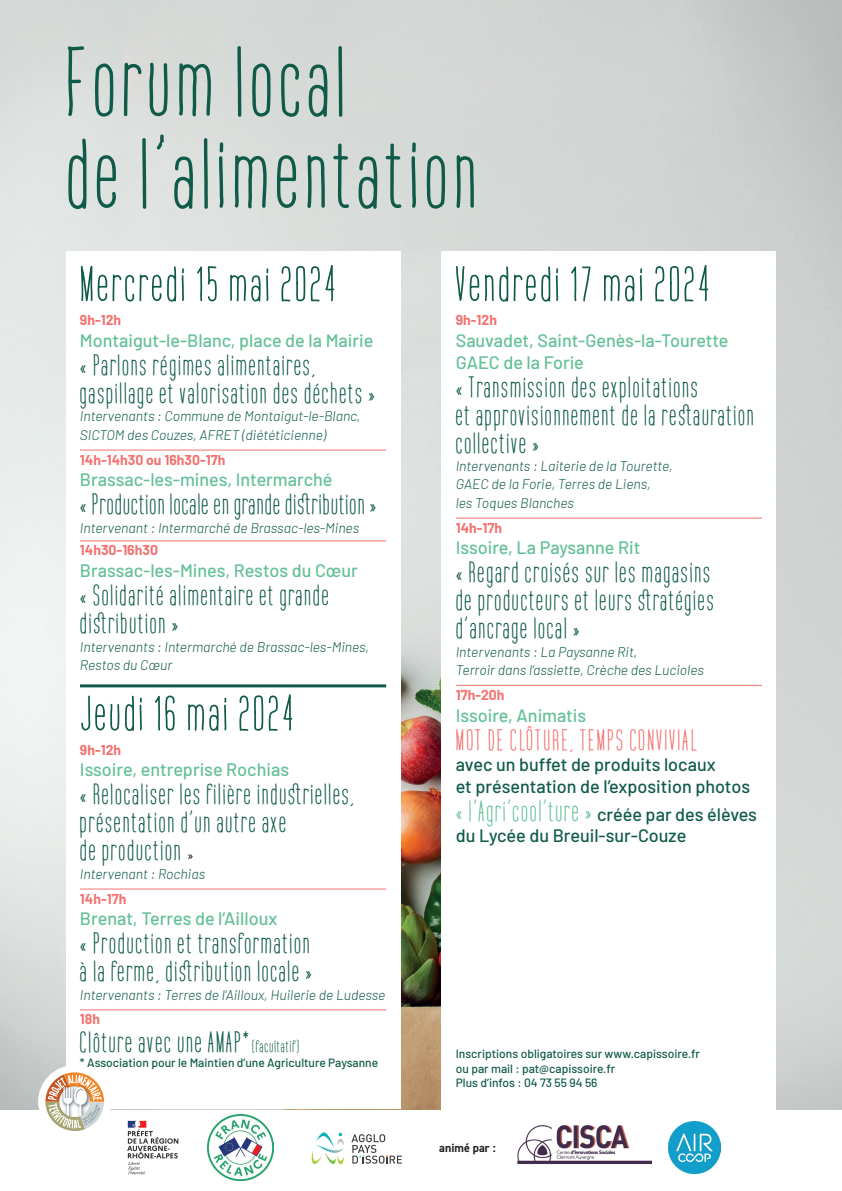
<style>
.page{position:relative;width:842px;height:1191px;background:#fff}
.page>*{position:absolute;margin:0;border:0;box-sizing:border-box;transform-origin:0 0}
.t1{font:700 100px "Montana";color:#0f5a49}
.Style_de_paragraphe_2{font:700 50px "Montana";color:#0f5a49}
.t2{font:700 30px/28px "Montana";color:#0f5a49}
.t3{font:700 30px "Montana";letter-spacing:-.02em;color:#0f5a49}
.t4{font:700 30px "Montana";color:#63c098}
.t5{font:700 30px "Montana";letter-spacing:.01em;color:#f27270}
.t6{font:500 18px/21.6px "Barlow";color:#63c098}
.t7{font:500 18px/21.6px "Barlow";color:#0f5a49}
.t8{font:italic 300 14px/18.4px "Barlow";color:#0f5a49}
.Style_de_paragraphe_1{font:700 14px "Barlow";color:#f27270}
.t9{font:500 12px "Barlow";color:#0f5a49}
.t10{font:700 12px "DIN2014";color:#231f20}
.t11{font:500 12px "Barlow";color:#231f20}
.s1{font-size:17px}
.s2{font-family:"Barlow";font-weight:500;font-size:18px;color:#0f5a49}
</style>
<div class="page">
<img style="left:0;top:0;width:842px;height:1109px">
<div style="left:66px;top:251px;width:334px;height:858px;background:#fff"></div>
<hr style="left:80px;top:450px;width:306px;height:1px;background:#f27270">
<hr style="left:80px;top:540px;width:306px;height:1px;background:#f27270">
<hr style="left:80px;top:684px;width:306px;height:3px;background:#0f5a49">
<hr style="left:80px;top:888px;width:306px;height:1px;background:#f27270">
<hr style="left:80px;top:1009px;width:306px;height:1px;background:#f27270">
<div style="left:442px;top:251px;width:334px;height:864px;background:#fff"></div>
<hr style="left:456px;top:518px;width:306px;height:1px;background:#f27270">
<hr style="left:456px;top:685px;width:306px;height:1px;background:#f27270">
<div style="left:38px;top:1065px;width:73px;height:73px;background:#fff;border-radius:50%"></div>
<svg style="left:45px;top:1072px;width:59px;height:59px"></svg>
<img style="left:208px;top:1114px;width:65px;height:66px">
<img style="left:517px;top:1125px;width:134px;height:40px">
<img style="left:668px;top:1121px;width:53px;height:52px">
<img style="left:127px;top:1120px;width:52px;height:55px">
<svg style="left:351px;top:1134px;width:51px;height:29px"></svg>
<svg style="left:311px;top:1132px;width:33px;height:32px"></svg>
<p class="t1" style="left:66px;top:25px;width:287px">Forum local</p>
<p class="t1" style="left:66px;top:117px;width:418px">de l’alimentation</p>
<p class="Style_de_paragraphe_2" style="left:80px;top:255px;width:260px">Mercredi 15 mai 2024</p>
<p class="Style_de_paragraphe_1" style="left:80px;top:310px;width:43px">9h-12h</p>
<p class="t6" style="left:80px;top:328px;width:295px">Montaigut-le-Blanc, place de la Mairie</p>
<p class="t2" style="left:80px;top:350px;width:298px">« Parlons régimes alimentaires, gaspillage et valorisation des déchets »</p>
<p class="t8" style="left:80px;top:406px;width:282px">Intervenants : Commune de Montaigut-le-Blanc,</p>
<p class="t8" style="left:80px;top:424px;width:248px">SICTOM des Couzes, AFRET (diététicienne)</p>
<p class="Style_de_paragraphe_1" style="left:80px;top:449px;width:147px">14h-14h30 ou 16h30-17h</p>
<p class="t6" style="left:80px;top:467px;width:254px">Brassac-les-mines, Intermarché</p>
<p class="t3" style="left:80px;top:487px;width:300px">« Production locale en grande distribution »</p>
<p class="t8" style="left:80px;top:517px;width:281px">Intervenant : Intermarché de Brassac-les-Mines</p>
<p class="Style_de_paragraphe_1" style="left:80px;top:540px;width:80px">14h30-16h30</p>
<p class="t6" style="left:80px;top:558px;width:279px">Brassac-les-Mines, Restos du Cœur</p>
<p class="t2" style="left:80px;top:580px;width:252px">« Solidarité alimentaire et grande distribution »</p>
<p class="t8" style="left:80px;top:636px;width:291px">Intervenants : Intermarché de Brassac-les-Mines,<br>Restos du Cœur</p>
<p class="Style_de_paragraphe_2" style="left:80px;top:685px;width:218px">Jeudi 16 mai 2024</p>
<p class="Style_de_paragraphe_1" style="left:80px;top:739px;width:43px">9h-12h</p>
<p class="t6" style="left:80px;top:757px;width:211px">Issoire, entreprise Rochias</p>
<p class="t2" style="left:80px;top:780px;width:277px">« Relocaliser les filière industrielles, présentation d’un autre axe<br>de production</p>
<p class="t11" style="left:187px;top:847px;width:8px">»</p>
<p class="t8" style="left:80px;top:863px;width:127px">Intervenant : Rochias</p>
<p class="Style_de_paragraphe_1" style="left:80px;top:888px;width:48px">14h-17h</p>
<p class="t6" style="left:80px;top:906px;width:199px">Brenat, Terres de l’Ailloux</p>
<p class="t2" style="left:80px;top:928px;width:235px">« Production et transformation à la ferme, distribution locale »</p>
<p class="t8" style="left:80px;top:984px;width:307px">Intervenants : Terres de l’Ailloux, Huilerie de Ludesse</p>
<p class="Style_de_paragraphe_1" style="left:80px;top:1009px;width:22px">18h</p>
<p class="t2" style="left:80px;top:1028px;width:222px">Clôture avec une AMAP* <span class="s1">(facultatif)</span></p>
<p class="t9" style="left:80px;top:1053px;width:300px">* Association pour le Maintien d’une Agriculture Paysanne</p>
<p class="Style_de_paragraphe_2" style="left:456px;top:255px;width:258px">Vendredi 17 mai 2024</p>
<p class="Style_de_paragraphe_1" style="left:456px;top:310px;width:43px">9h-12h</p>
<p class="t6" style="left:456px;top:328px;width:274px">Sauvadet, Saint-Genès-la-Tourette<br>GAEC de la Forie</p>
<p class="t2" style="left:456px;top:372px;width:301px">« Transmission des exploitations<br>et approvisionnement de la restauration collective »</p>
<p class="t8" style="left:456px;top:456px;width:218px">Intervenants : Laiterie de la Tourette,<br>GAEC de la Forie, Terres de Liens,<br>les Toques Blanches</p>
<p class="Style_de_paragraphe_1" style="left:456px;top:517px;width:48px">14h-17h</p>
<p class="t6" style="left:456px;top:535px;width:186px">Issoire, La Paysanne Rit</p>
<p class="t2" style="left:456px;top:558px;width:261px">« Regard croisés sur les magasins de producteurs et leurs stratégies d’ancrage local »</p>
<p class="t8" style="left:456px;top:641px;width:250px">Intervenants : La Paysanne Rit,<br>Terroir dans l’assiette, Crèche des Lucioles</p>
<p class="Style_de_paragraphe_1" style="left:456px;top:684px;width:50px">17h-20h</p>
<p class="t6" style="left:456px;top:703px;width:132px">Issoire, Animatis</p>
<p class="t5" style="left:456px;top:722px;width:243px">MOT DE CLÔTURE, TEMPS CONVIVIAL</p>
<p class="t7" style="left:456px;top:752px;width:296px">avec un buffet de produits locaux<br>et présentation de l’exposition photos</p>
<p class="t4" style="left:456px;top:793px;width:303px">« l’Agri’cool’ture » <span class="s2">créée par des élèves</span></p>
<p class="t7" style="left:456px;top:823px;width:232px">du Lycée du Breuil-sur-Couze</p>
<p class="t9" style="left:456px;top:1045px;width:246px">Inscriptions obligatoires sur www.capissoire.fr</p>
<p class="t9" style="left:456px;top:1059px;width:161px">ou par mail : pat@capissoire.fr</p>
<p class="t9" style="left:456px;top:1074px;width:143px">Plus d’infos : 04 73 55 94 56</p>
<p class="t10" style="left:439px;top:1139px;width:58px">animé par :</p>
</div>
